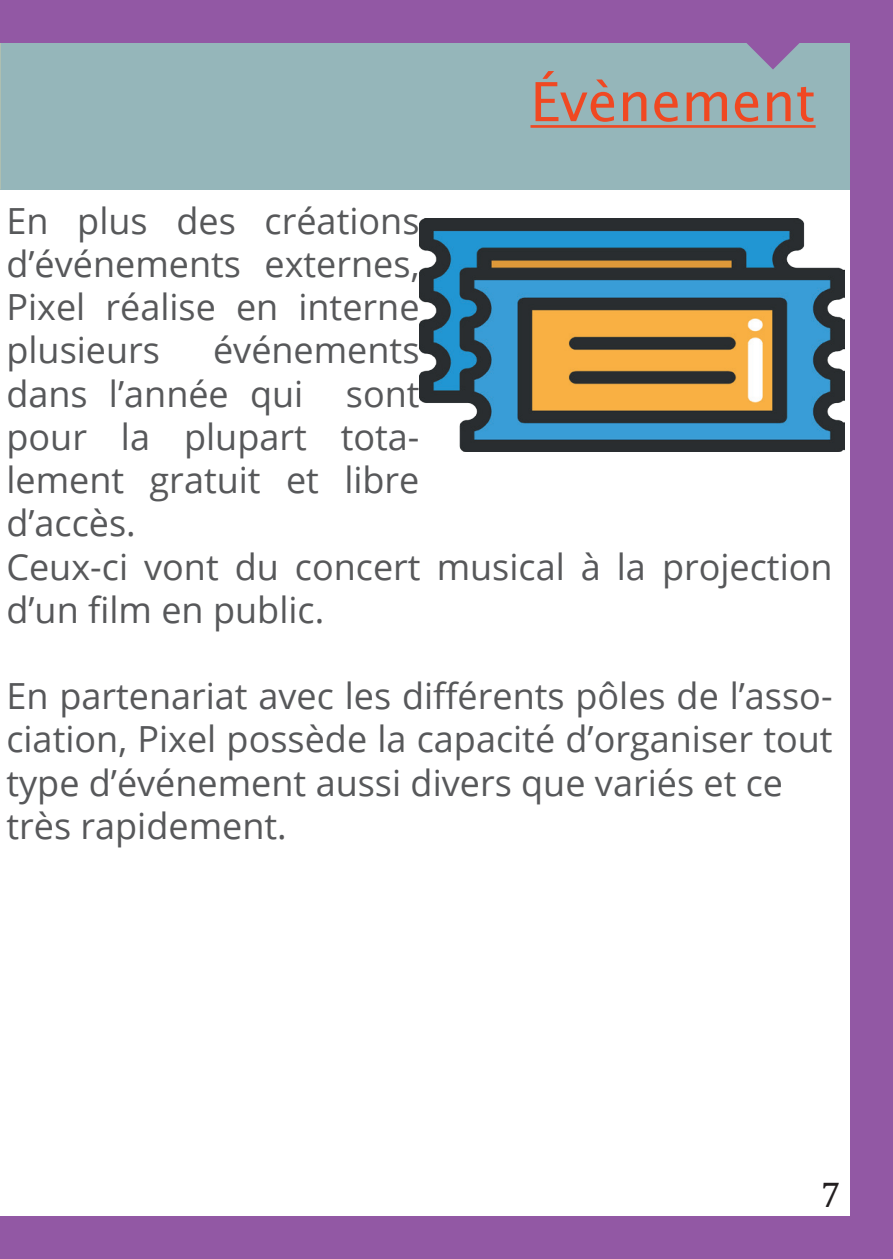
<style>
.page{position:relative;width:893px;height:1259px;background:#fff}
.page>*{position:absolute;margin:0;border:0;box-sizing:border-box;transform-origin:0 0}
.t1{font:54px "Lucida Sans";color:#f04822}
.t2{font:36px/43.2px "Open Sans";color:#57585a}
.t3{font:36px "Cambria";color:#231f20}
</style>
<div class="page">
<div style="left:0;top:29px;width:863px;height:161px;background:#95b6ba"></div>
<div style="left:0;top:0;width:850px;height:43px;background:#9258a4"></div>
<div style="left:850px;top:0;width:43px;height:1259px;background:#9258a4"></div>
<div style="left:0;top:1216px;width:850px;height:43px;background:#9258a4"></div>
<hr style="left:530px;top:125px;width:286px;height:3px;background:#f04822">
<img style="left:419px;top:218px;width:425px;height:234px">
<svg style="left:746px;top:43px;width:54px;height:26px"></svg>
<h1 class="t1" style="left:530px;top:71px;width:287px">Évènement</h1>
<p class="t2" style="left:6px;top:198px;width:415px;text-align:justify">En plus des créations d’événements externes, Pixel réalise en interne plusieurs</p>
<p class="t2" style="left:6px;top:328px;width:828px;text-indent:207px">événements<br>dans l’année qui sont<br>pour la plupart tota-<br>lement gratuit et libre<br>d’accès.<br>Ceux-ci vont du concert musical à la projection d’un film en public.</p>
<p class="t2" style="left:6px;top:673px;width:828px">En partenariat avec les différents pôles de l’asso&shy;ciation, Pixel possède la capacité d’organiser tout type d’événement aussi divers que variés et ce très rapidement.</p>
<p class="t3" style="left:821px;top:1173px;width:21px">7</p>
</div>
